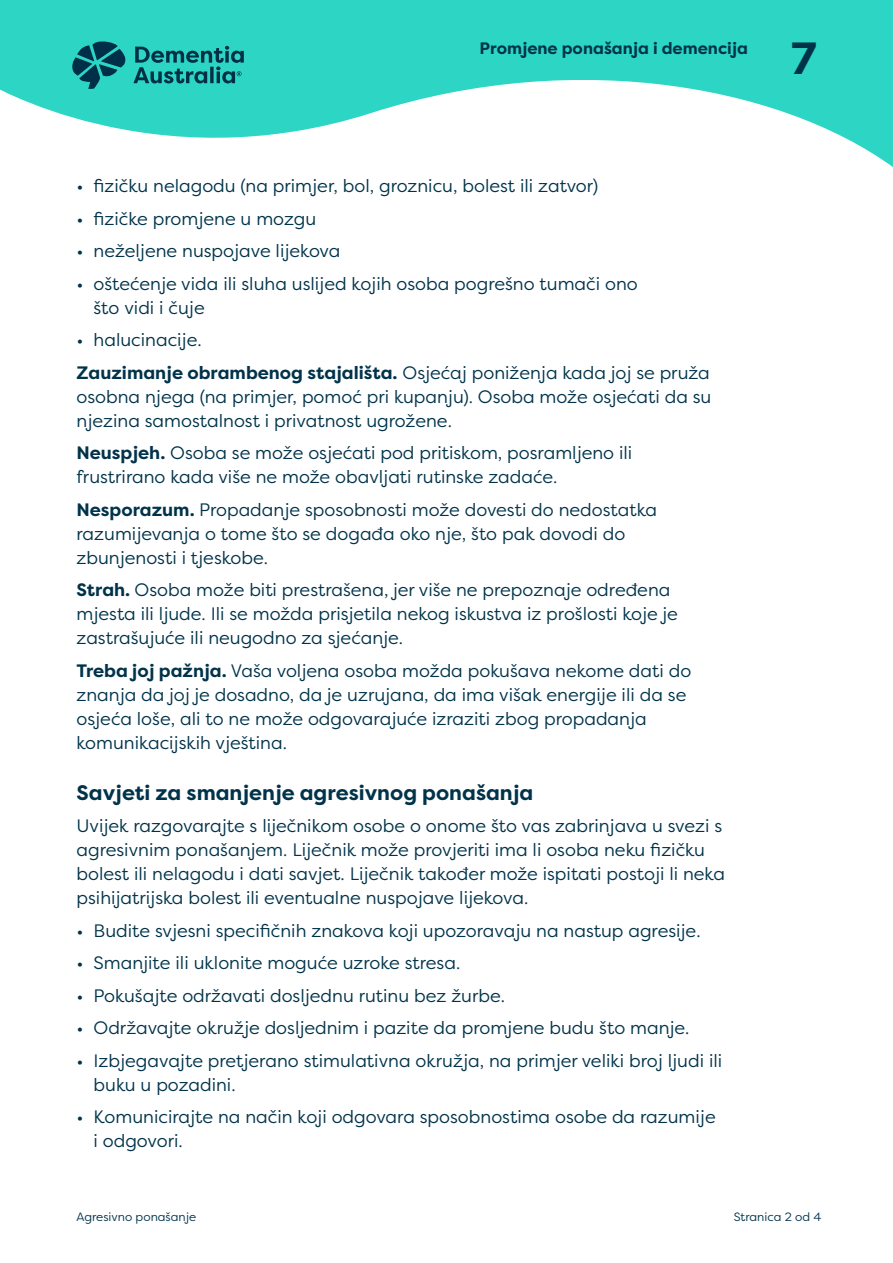
<style>
.page{position:relative;width:893px;height:1263px;background:#fff}
.page>*{position:absolute;margin:0;border:0;box-sizing:border-box;transform-origin:0 0}
.t1{font:700 45px "Filson Pro";color:#00334a}
.t2{font:700 21px "Filson Pro";color:#00334a}
.t3{font:18px/24px "Filson Pro";color:#00334a}
.t4{font:700 16.5px "Filson Pro";color:#00334a}
.t5{font:12px "Filson Pro";color:#00334a}
.s1{font-weight:700}
</style>
<div class="page">
<svg style="left:0;top:0;width:893px;height:167px;fill:#2cd5c4"></svg>
<svg style="left:72px;top:41px;width:172px;height:48px;background:#1d9d9a"></svg>
<p class="t4" style="left:480px;top:38px;width:270px">Promjene ponašanja i demencija</p>
<h1 class="t1" style="left:791px;top:30px;width:27px">7</h1>
<p class="t3" style="left:77px;top:173px;width:523px">• fizičku nelagodu (na primjer, bol, groznicu, bolest ili zatvor)</p>
<p class="t3" style="left:77px;top:206px;width:241px">• fizičke promjene u mozgu</p>
<p class="t3" style="left:77px;top:238px;width:265px">• neželjene nuspojave lijekova</p>
<p class="t3" style="left:94px;top:271px;width:546px;text-indent:-17px">• oštećenje vida ili sluha uslijed kojih osoba pogrešno tumači ono što vidi i čuje</p>
<p class="t3" style="left:77px;top:323px;width:635px;line-height:32.5px">• halucinacije.<br><span class="s1">Zauzimanje obrambenog stajališta.</span> Osjećaj poniženja kada joj se pruža</p>
<p class="t3" style="left:77px;top:384px;width:636px">osobna njega (na primjer, pomoć pri kupanju). Osoba može osjećati da su njezina samostalnost i privatnost ugrožene.</p>
<p class="t3" style="left:77px;top:440px;width:557px"><span class="s1">Neuspjeh.</span> Osoba se može osjećati pod pritiskom, posramljeno ili frustrirano kada više ne može obavljati rutinske zadaće.</p>
<p class="t3" style="left:77px;top:497px;width:582px"><span class="s1">Nesporazum.</span> Propadanje sposobnosti može dovesti do nedostatka razumijevanja o tome što se događa oko nje, što pak dovodi do zbunjenosti i tjeskobe.</p>
<p class="t3" style="left:77px;top:577px;width:603px"><span class="s1">Strah.</span> Osoba može biti prestrašena, jer više ne prepoznaje određena mjesta ili ljude. Ili se možda prisjetila nekog iskustva iz prošlosti koje je zastrašujuće ili neugodno za sjećanje.</p>
<p class="t3" style="left:77px;top:658px;width:616px"><span class="s1">Treba joj pažnja.</span> Vaša voljena osoba možda pokušava nekome dati do znanja da joj je dosadno, da je uzrujana, da ima višak energije ili da se osjeća loše, ali to ne može odgovarajuće izraziti zbog propadanja komunikacijskih vještina.</p>
<p class="t2" style="left:77px;top:779px;width:458px">Savjeti za smanjenje agresivnog ponašanja</p>
<p class="t3" style="left:77px;top:813px;width:650px">Uvijek razgovarajte s liječnikom osobe o onome što vas zabrinjava u svezi s agresivnim ponašanjem. Liječnik može provjeriti ima li osoba neku fizičku bolest ili nelagodu i dati savjet. Liječnik također može ispitati postoji li neka psihijatrijska bolest ili eventualne nuspojave lijekova.</p>
<p class="t3" style="left:77px;top:918px;width:625px">• Budite svjesni specifičnih znakova koji upozoravaju na nastup agresije.</p>
<p class="t3" style="left:77px;top:950px;width:385px">• Smanjite ili uklonite moguće uzroke stresa.</p>
<p class="t3" style="left:77px;top:983px;width:430px">• Pokušajte održavati dosljednu rutinu bez žurbe.</p>
<p class="t3" style="left:77px;top:1015px;width:614px">• Održavajte okružje dosljednim i pazite da promjene budu što manje.</p>
<p class="t3" style="left:94px;top:1048px;width:630px;text-indent:-17px">• Izbjegavajte pretjerano stimulativna okružja, na primjer veliki broj ljudi ili buku u pozadini.</p>
<p class="t3" style="left:94px;top:1104px;width:624px;text-indent:-17px">• Komunicirajte na način koji odgovara sposobnostima osobe da razumije i odgovori.</p>
<p class="t5" style="left:77px;top:1209px;width:121px">Agresivno ponašanje</p>
<p class="t5" style="left:734px;top:1209px;width:89px">Stranica 2 od 4</p>
</div>
